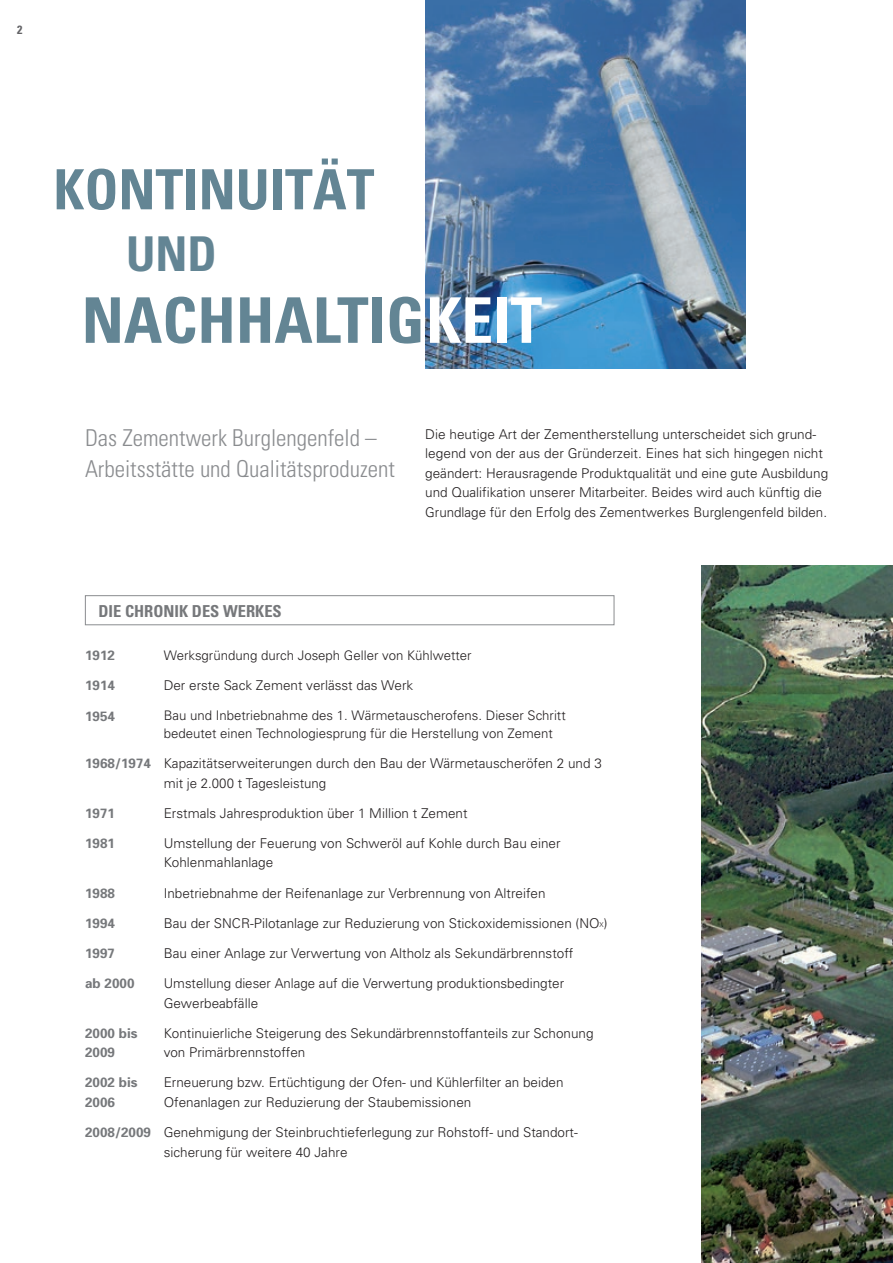
<style>
.page{position:relative;width:893px;height:1263px;background:#fff}
.page>*{position:absolute;margin:0;border:0;box-sizing:border-box;transform-origin:0 0}
.t1{font:700 condensed 63px "Univers";color:#638594}
.t2{font:700 condensed 55.5px "Univers";color:#638594}
.t3{font:700 condensed 48px "Univers";color:#638594}
.t4{font:300 condensed 23.25px/31.5px "Univers";color:#8a8c8f}
.t5{font:700 condensed 16.5px "Univers";color:#76787b}
.t6{font:300 13.5px/19.5px "Univers";color:#231f20}
.t7{font:700 13.5px/19.5px "Univers";color:#76787b}
.t8{font:300 13.2px/18px "Univers";color:#231f20}
.t9{font:700 condensed 12px "Univers";color:#636366}
.s1{color:#fff}
.s2{font-weight:700;color:#76787b}
.s3{font-size:6.75px}
</style>
<div class="page">
<img style="left:702px;top:566px;width:191px;height:697px">
<img style="left:425px;top:0;width:320px;height:368px">
<div style="left:85px;top:595px;width:529px;height:30px;border:1px solid #8a8c8f"></div>
<p class="t9" style="left:17px;top:22px;width:7px">2</p>
<h2 class="t2" style="left:54px;top:156px;width:322px">KONTINUITÄT</h2>
<h3 class="t3" style="left:126px;top:224px;width:92px">UND</h3>
<h1 class="t1" style="left:82px;top:282px;width:462px">NACHHALTIG<span class="s1">KEIT</span></h1>
<h3 class="t4" style="left:85px;top:422px;width:311px">Das Zementwerk Burglengenfeld –<br>Arbeitsstätte und Qualitätsproduzent</h3>
<p class="t6" style="left:425px;top:424px;width:404px">Die heutige Art der Zementherstellung unterscheidet sich grund&shy;legend von der aus der Gründerzeit. Eines hat sich hingegen nicht geändert: Herausragende Produktqualität und eine gute Ausbildung und Qualifikation unserer Mitarbeiter. Beides wird auch künftig die Grundlage für den Erfolg des Zementwerkes Burglengenfeld bilden.</p>
<p class="t5" style="left:98px;top:601px;width:185px">DIE CHRONIK DES WERKES</p>
<p class="t7" style="left:85px;top:645px;width:32px">1912</p>
<p class="t8" style="left:164px;top:646px;width:309px">Werksgründung durch Joseph Geller von Kühlwetter</p>
<p class="t7" style="left:85px;top:675px;width:32px">1914</p>
<p class="t6" style="left:164px;top:675px;width:251px">Der erste Sack Zement verlässt das Werk</p>
<p class="t7" style="left:85px;top:705px;width:32px">1954</p>
<p class="t8" style="left:164px;top:706px;width:403px">Bau und Inbetriebnahme des 1. Wärmetauscherofens. Dieser Schritt bedeutet einen Technologiesprung für die Herstellung von Zement</p>
<p class="t6" style="left:164px;top:753px;width:440px;text-indent:-79px"><span class="s2">1968/1974</span> Kapazitätserweiterungen durch den Bau der Wärmetauscheröfen 2 und 3 mit je 2.000 t Tagesleistung</p>
<p class="t7" style="left:85px;top:803px;width:32px">1971</p>
<p class="t6" style="left:164px;top:803px;width:305px">Erstmals Jahresproduktion über 1 Million t Zement</p>
<p class="t7" style="left:85px;top:833px;width:32px">1981</p>
<p class="t6" style="left:164px;top:833px;width:398px">Umstellung der Feuerung von Schweröl auf Kohle durch Bau einer<br>Kohlenmahlanlage</p>
<p class="t7" style="left:85px;top:883px;width:32px">1988</p>
<p class="t6" style="left:164px;top:882px;width:383px">Inbetriebnahme der Reifenanlage zur Verbrennung von Altreifen</p>
<p class="t7" style="left:85px;top:913px;width:32px">1994</p>
<p class="t6" style="left:164px;top:913px;width:445px">Bau der SNCR-Pilotanlage zur Reduzierung von Stickoxidemissionen (NO<span class="s3">X</span>)</p>
<p class="t7" style="left:85px;top:943px;width:32px">1997</p>
<p class="t6" style="left:164px;top:943px;width:411px">Bau einer Anlage zur Verwertung von Altholz als Sekundärbrennstoff</p>
<p class="t7" style="left:85px;top:973px;width:51px">ab 2000</p>
<p class="t6" style="left:164px;top:973px;width:402px">Umstellung dieser Anlage auf die Verwertung produktionsbedingter<br>Gewerbeabfälle</p>
<p class="t7" style="left:85px;top:1023px;width:54px">2000 bis<br>2009</p>
<p class="t6" style="left:164px;top:1023px;width:431px">Kontinuierliche Steigerung des Sekundärbrennstoffanteils zur Schonung von Primärbrennstoffen</p>
<p class="t7" style="left:85px;top:1072px;width:54px">2002 bis<br>2006</p>
<p class="t6" style="left:164px;top:1072px;width:401px">Erneuerung bzw. Ertüchtigung der Ofen- und Kühlerfilter an beiden<br>Ofenanlagen zur Reduzierung der Staubemissionen</p>
<p class="t6" style="left:164px;top:1122px;width:416px;text-indent:-79px"><span class="s2">2008/2009</span> Genehmigung der Steinbruchtieferlegung zur Rohstoff- und Standort&shy;sicherung für weitere 40 Jahre</p>
</div>
